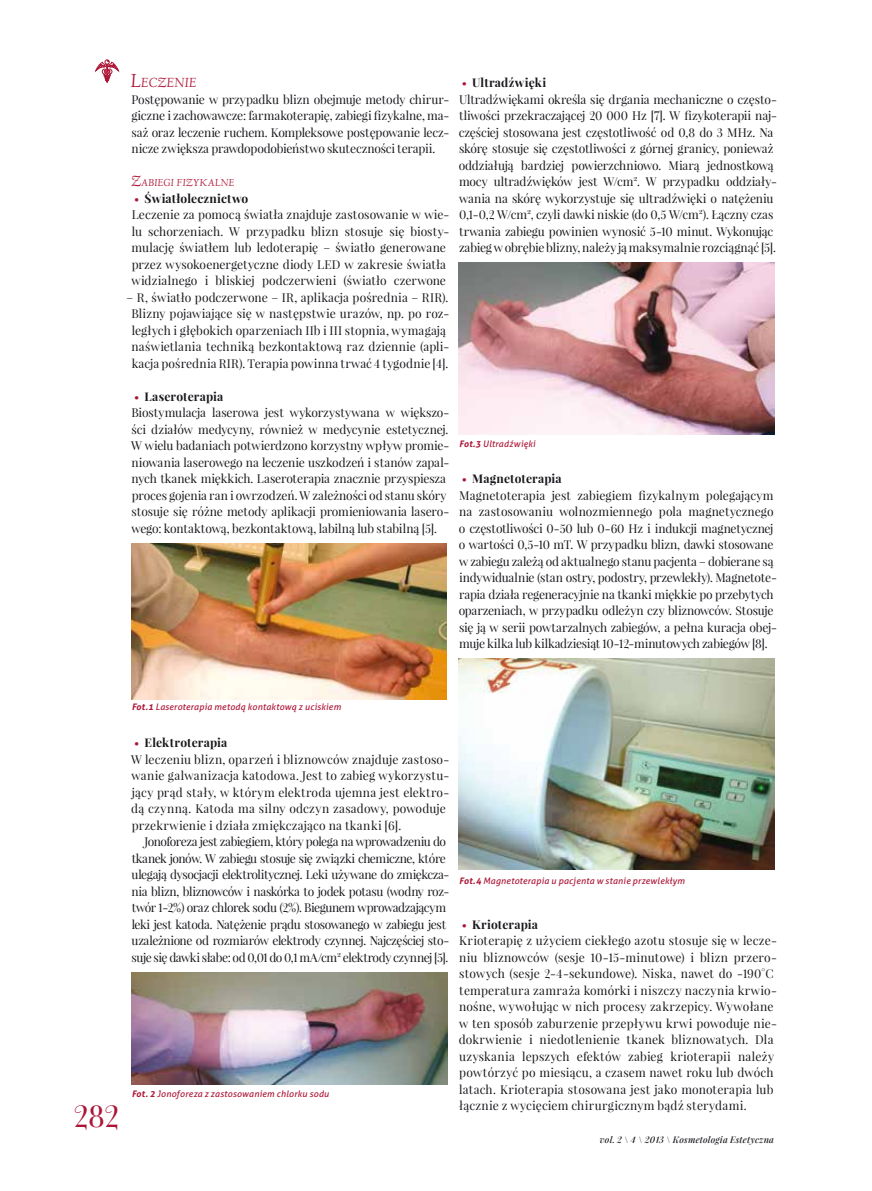
<style>
.page{position:relative;width:872px;height:1191px;background:#fff}
.page>*{position:absolute;margin:0;border:0;box-sizing:border-box;transform-origin:0 0}
.t1{font:30px "Playfair Display";color:#ac1535}
.t2{font:italic 13.65px "Linden Hill";letter-spacing:.01em;color:#ac1535}
.t3{font:12px/16.5px "Playfair Display";color:#1a171c}
.t4{font:12px/16.5px "Playfair Display";letter-spacing:-.035em;color:#1a171c}
.t5{font:12px/16.5px "Playfair Display";letter-spacing:.02em;color:#1a171c}
.t6{font:italic 10.5px "Linden Hill";letter-spacing:.025em;color:#ac1535}
.t7{font:italic 9px "Aller";letter-spacing:.02em;color:#ac1535}
.t8{font:italic 600 9px "Playfair Display";letter-spacing:.025em;color:#1a171c}
.s1{font-size:19.5px}
.s2{font-size:15px}
.s3{color:#ac1535}
.s4{font-weight:700}
</style>
<div class="page">
<svg style="left:95px;top:59px;width:25px;height:24px"></svg>
<img style="left:131px;top:543px;width:315px;height:156px">
<img style="left:131px;top:972px;width:316px;height:112px">
<img style="left:458px;top:262px;width:316px;height:173px">
<img style="left:458px;top:658px;width:316px;height:211px">
<p class="t2" style="left:131px;top:75px;width:67px"><span class="s1">L</span>ECZENIE</p>
<p class="t3" style="left:131px;top:90px;width:319px;text-align:justify">Postępowanie w przypadku blizn obejmuje metody chirur&shy;giczne i zachowawcze: farmakoterapię, zabiegi fizykalne, ma&shy;saż oraz leczenie ruchem. Kompleksowe postępowanie lecz&shy;nicze zwiększa prawdopodobieństwo skuteczności terapii.</p>
<p class="t6" style="left:131px;top:177px;width:105px"><span class="s2">Z</span>ABIEGI FIZYKALNE</p>
<p class="t3" style="left:132px;top:189px;width:319px"><span class="s3">•</span> <span class="s4">Światłolecznictwo<br></span>Leczenie za pomocą światła znajduje zastosowanie w wie&shy;lu schorzeniach. W przypadku blizn stosuje się biosty&shy;mulację światłem lub ledoterapię – światło generowane przez wysokoenergetyczne diody LED w zakresie światła widzialnego i bliskiej podczerwieni (światło czerwone</p>
<p class="t3" style="left:126px;top:288px;width:324px;text-align:center">– R, światło podczerwone – IR, aplikacja pośrednia – RIR).<br>Blizny pojawiające się w następstwie urazów, np. po roz&shy;ległych i głębokich oparzeniach IIb i III stopnia, wymagają naświetlania techniką bezkontaktową raz dziennie (apli&shy;kacja pośrednia RIR). Terapia powinna trwać 4 tygodnie [4].</p>
<p class="t3" style="left:131px;top:387px;width:320px"><span class="s3">•</span> <span class="s4">Laseroterapia<br></span>Biostymulacja laserowa jest wykorzystywana w większo&shy;ści działów medycyny, również w medycynie estetycznej.<br>W wielu badaniach potwierdzono korzystny wpływ promie&shy;niowania laserowego na leczenie uszkodzeń i stanów zapal&shy;nych tkanek miękkich. Laseroterapia znacznie przyspiesza proces gojenia ran i owrzodzeń. W zależności od stanu skóry stosuje się różne metody aplikacji promieniowania lasero&shy;wego: kontaktową, bezkontaktową, labilną lub stabilną [5].</p>
<p class="t3" style="left:459px;top:74px;width:320px"><span class="s3">•</span> <span class="s4">Ultradźwięki<br></span>Ultradźwiękami określa się drgania mechaniczne o często&shy;tliwości przekraczającej 20 000 Hz [7]. W fizykoterapii naj&shy;częściej stosowana jest częstotliwość od 0,8 do 3 MHz. Na skórę stosuje się częstotliwości z górnej granicy, ponieważ oddziałują bardziej powierzchniowo. Miarą jednostkową mocy ultradźwięków jest W/cm². W przypadku oddziały&shy;wania na skórę wykorzystuje się ultradźwięki o natężeniu 0,1-0,2 W/cm², czyli dawki niskie (do 0,5 W/cm²). Łączny czas trwania zabiegu powinien wynosić 5-10 minut. Wykonując zabieg w obrębie blizny, należy ją maksymalnie rozciągnąć [5].</p>
<p class="t7" style="left:459px;top:438px;width:78px"><span class="s4">Fot.3</span> Ultradźwięki</p>
<p class="t3" style="left:459px;top:470px;width:320px"><span class="s3">•</span> <span class="s4">Magnetoterapia<br></span>Magnetoterapia jest zabiegiem fizykalnym polegającym na zastosowaniu wolnozmiennego pola magnetycznego o częstotliwości 0-50 lub 0-60 Hz i indukcji magnetycznej o wartości 0,5-10 mT. W przypadku blizn, dawki stosowane w zabiegu zależą od aktualnego stanu pacjenta – dobierane są indywidualnie (stan ostry, podostry, przewlekły). Magnetote&shy;rapia działa regeneracyjnie na tkanki miękkie po przebytych oparzeniach, w przypadku odleżyn czy bliznowców. Stosuje się ją w serii powtarzalnych zabiegów, a pełna kuracja obej&shy;muje kilka lub kilkadziesiąt 10-12-minutowych zabiegów [8].</p>
<h1 class="t1" style="left:74px;top:1095px;width:47px">282</h1>
<p class="t7" style="left:132px;top:701px;width:211px"><span class="s4">Fot.1</span> Laseroterapia metodą kontaktową z uciskiem</p>
<p class="t5" style="left:131px;top:734px;width:320px"><span class="s3">•</span> <span class="s4">Elektroterapia<br></span>W leczeniu blizn, oparzeń i bliznowców znajduje zastoso&shy;wanie galwanizacja katodowa. Jest to zabieg wykorzystu&shy;jący prąd stały, w którym elektroda ujemna jest elektro&shy;dą czynną. Katoda ma silny odczyn zasadowy, powoduje przekrwienie i działa zmiękczająco na tkanki [6].</p>
<p class="t4" style="left:131px;top:833px;width:319px;text-indent:13px">Jonoforeza jest zabiegiem, który polega na wprowadzeniu do tkanek jonów. W zabiegu stosuje się związki chemiczne, które ulegają dysocjacji elektrolitycznej. Leki używane do zmiękcza&shy;nia blizn, bliznowców i naskórka to jodek potasu (wodny roz&shy;twór 1-2%) oraz chlorek sodu (2%). Biegunem wprowadzającym leki jest katoda. Natężenie prądu stosowanego w zabiegu jest uzależnione od rozmiarów elektrody czynnej. Najczęściej sto&shy;suje się dawki słabe: od 0,01 do 0,1 mA/cm² elektrody czynnej [5].</p>
<p class="t7" style="left:132px;top:1088px;width:199px"><span class="s4">Fot. 2</span> Jonoforeza z zastosowaniem chlorku sodu</p>
<p class="t7" style="left:459px;top:875px;width:227px"><span class="s4">Fot.4</span> Magnetoterapia u pacjenta w stanie przewlekłym</p>
<p class="t3" style="left:459px;top:915px;width:320px"><span class="s3">•</span> <span class="s4">Krioterapia<br></span>Krioterapię z użyciem ciekłego azotu stosuje się w lecze&shy;niu bliznowców (sesje 10-15-minutowe) i blizn przero&shy;stowych (sesje 2-4-sekundowe). Niska, nawet do -190°C temperatura zamraża komórki i niszczy naczynia krwio&shy;nośne, wywołując w nich procesy zakrzepicy. Wywołane w ten sposób zaburzenie przepływu krwi powoduje nie&shy;dokrwienie i niedotlenienie tkanek bliznowatych. Dla uzyskania lepszych efektów zabieg krioterapii należy powtórzyć po miesiącu, a czasem nawet roku lub dwóch latach. Krioterapia stosowana jest jako monoterapia lub łącznie z wycięciem chirurgicznym bądź sterydami.</p>
<p class="t8" style="left:600px;top:1134px;width:176px">vol. 2 \ 4 \ 2013 \ Kosmetologia Estetyczna</p>
</div>
